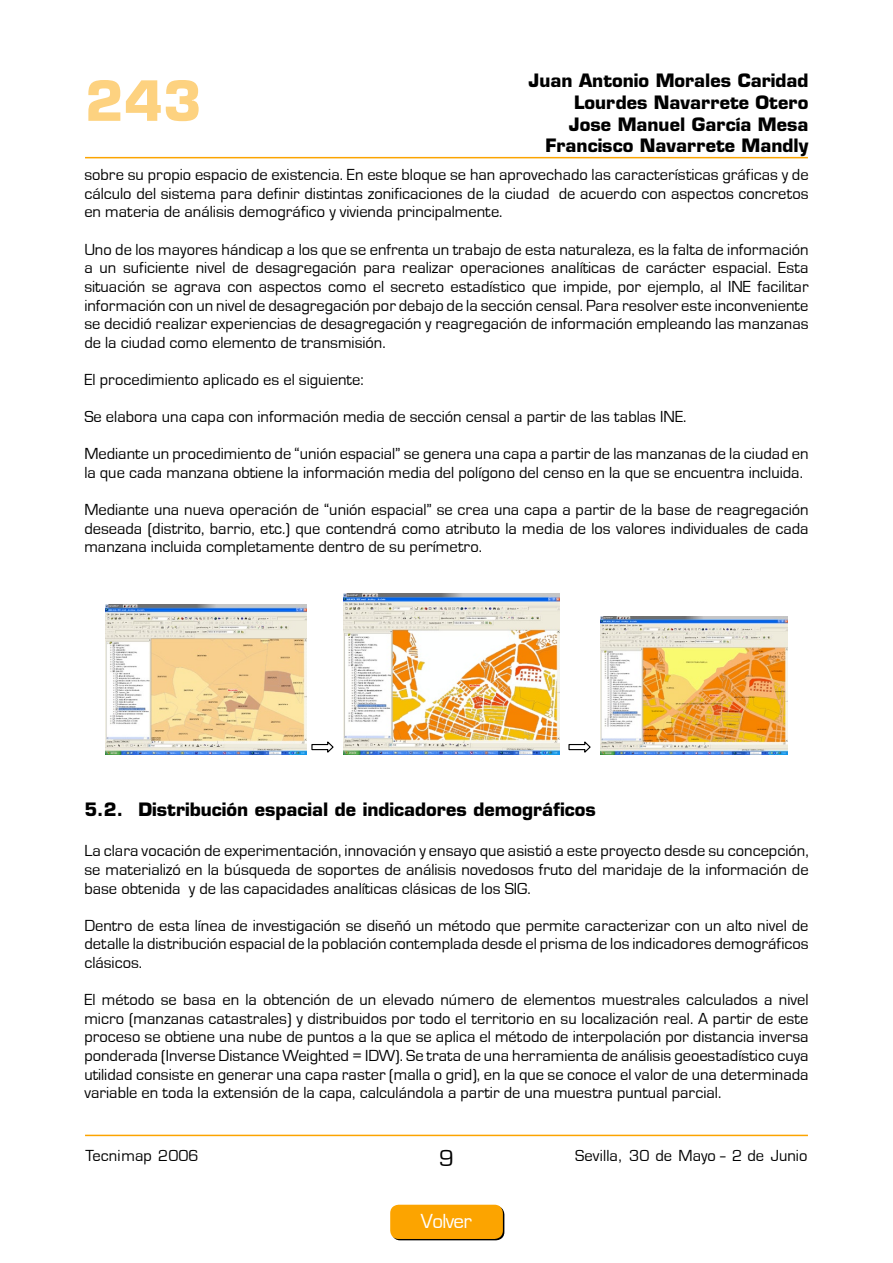
<style>
.page{position:relative;width:893px;height:1263px;background:#fff}
.page>*{position:absolute;margin:0;border:0;box-sizing:border-box;transform-origin:0 0}
.t1{font:700 54px "Eurostile";color:#fdd280}
.t2{font:21px "Eurostile";letter-spacing:-.03em;color:#fff}
.t3{font:700 18px/21.6px "Eurostile";color:#000;text-align:right}
.t4{font:16.5px/18.6px "Eurostile T";color:#000;text-align:justify}
.t5{font:16.5px "Eurostile";color:#000}
</style>
<div class="page">
<hr style="left:85px;top:1135px;width:723px;height:1px;background:#fca400">
<svg style="left:392px;top:1206px;width:112px;height:34px"></svg>
<div style="left:390px;top:1205px;width:113px;height:34px;background:#fca400;border-radius:9px"></div>
<hr style="left:85px;top:157px;width:723px;height:1px;background:#fca400">
<img style="left:105px;top:605px;width:202px;height:149px">
<svg style="left:311px;top:741px;width:23px;height:12px"></svg>
<img style="left:343px;top:593px;width:216px;height:161px">
<svg style="left:568px;top:741px;width:23px;height:12px"></svg>
<img style="left:600px;top:616px;width:188px;height:138px">
<h1 class="t1" style="left:85px;top:68px;width:118px">243</h1>
<p class="t3" style="left:529px;top:70px;width:281px">Juan Antonio Morales Caridad<br>Lourdes Navarrete Otero<br>Jose Manuel García Mesa<br>Francisco Navarrete Mandly</p>
<p class="t4" style="left:84px;top:166px;width:726px">sobre su propio espacio de existencia. En este bloque se han aprovechado las características gráficas y de cálculo del sistema para definir distintas zonificaciones de la ciudad de acuerdo con aspectos concretos en materia de análisis demográfico y vivienda principalmente.</p>
<p class="t4" style="left:84px;top:240px;width:726px">Uno de los mayores hándicap a los que se enfrenta un trabajo de esta naturaleza, es la falta de información a un suficiente nivel de desagregación para realizar operaciones analíticas de carácter espacial. Esta situación se agrava con aspectos como el secreto estadístico que impide, por ejemplo, al INE facilitar información con un nivel de desagregación por debajo de la sección censal. Para resolver este inconveniente se decidió realizar experiencias de desagregación y reagregación de información empleando las manzanas de la ciudad como elemento de transmisión.</p>
<p class="t4" style="left:84px;top:370px;width:281px">El procedimiento aplicado es el siguiente:</p>
<p class="t4" style="left:84px;top:408px;width:604px">Se elabora una capa con información media de sección censal a partir de las tablas INE.</p>
<p class="t4" style="left:84px;top:445px;width:726px">Mediante un procedimiento de “unión espacial” se genera una capa a partir de las manzanas de la ciudad en la que cada manzana obtiene la información media del polígono del censo en la que se encuentra incluida.</p>
<p class="t4" style="left:84px;top:501px;width:726px">Mediante una nueva operación de “unión espacial” se crea una capa a partir de la base de reagregación deseada (distrito, barrio, etc.) que contendrá como atributo la media de los valores individuales de cada manzana incluida completamente dentro de su perímetro.</p>
<p class="t3" style="left:84px;top:799px;width:513px">5.2. Distribución espacial de indicadores demográficos</p>
<p class="t4" style="left:84px;top:842px;width:726px">La clara vocación de experimentación, innovación y ensayo que asistió a este proyecto desde su concepción, se materializó en la búsqueda de soportes de análisis novedosos fruto del maridaje de la información de base obtenida y de las capacidades analíticas clásicas de los SIG.</p>
<p class="t4" style="left:84px;top:916px;width:726px">Dentro de esta línea de investigación se diseñó un método que permite caracterizar con un alto nivel de detalle la distribución espacial de la población contemplada desde el prisma de los indicadores demográficos clásicos.</p>
<p class="t4" style="left:84px;top:991px;width:726px">El método se basa en la obtención de un elevado número de elementos muestrales calculados a nivel micro (manzanas catastrales) y distribuidos por todo el territorio en su localización real. A partir de este proceso se obtiene una nube de puntos a la que se aplica el método de interpolación por distancia inversa ponderada (Inverse Distance Weighted = IDW). Se trata de una herramienta de análisis geoestadístico cuya utilidad consiste en generar una capa raster (malla o grid), en la que se conoce el valor de una determinada variable en toda la extensión de la capa, calculándola a partir de una muestra puntual parcial.</p>
<p class="t5" style="left:85px;top:1146px;width:115px">Tecnimap 2006</p>
<p class="t4" style="left:575px;top:1146px;width:234px">Sevilla, 30 de Mayo - 2 de Junio</p>
<p class="t2" style="left:421px;top:1210px;width:52px">Volver</p>
</div>
